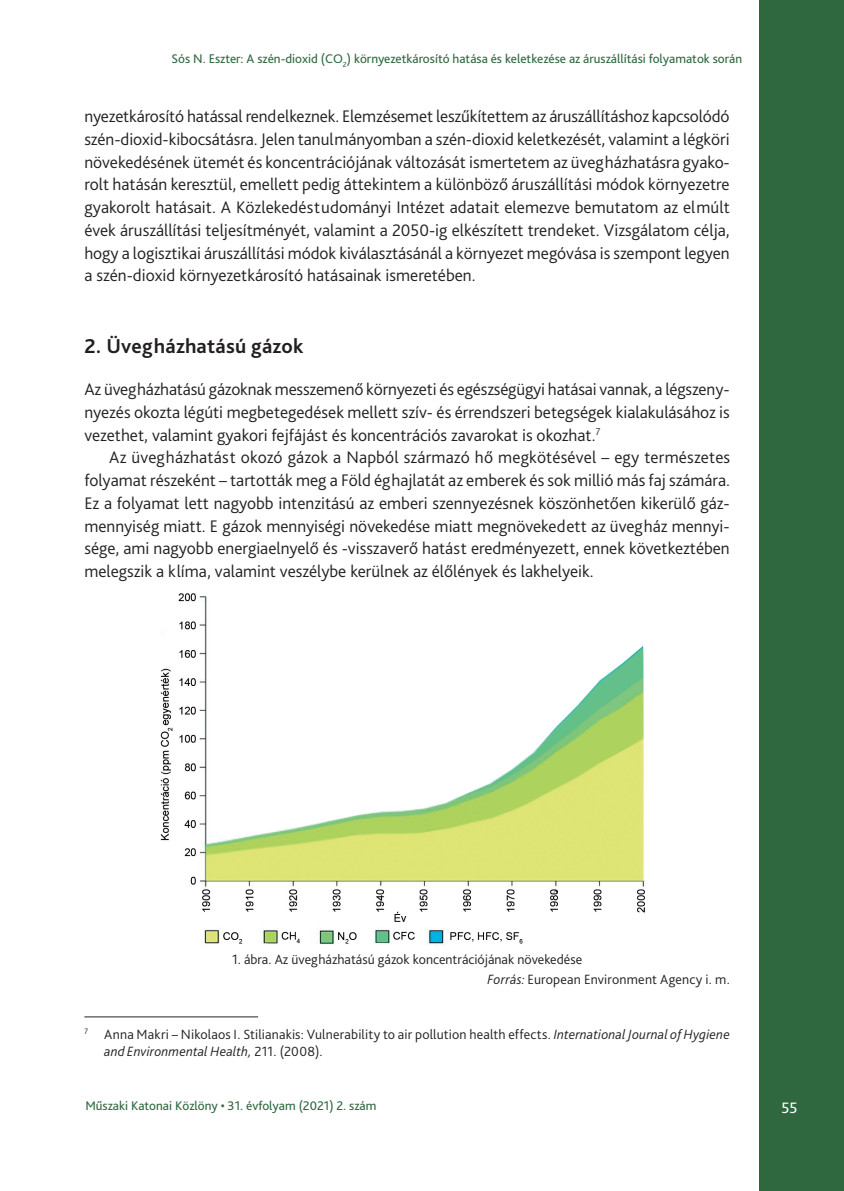
<style>
.page{position:relative;width:844px;height:1191px;background:#fff}
.page>*{position:absolute;margin:0;border:0;box-sizing:border-box;transform-origin:0 0}
.Címsor_1{font:700 21px "Bliss Pro";letter-spacing:.01em;color:#231f20}
.Szöveg{font:300 17.5px/22.8px "Bliss Pro";color:#231f20;text-align:justify}
.Szöveg_1st{font:300 17.5px/22.8px "Bliss Pro";color:#231f20;text-align:justify}
.t1{font:15.75px "Bliss Pro";color:#fff}
.Lábjegyzet{font:300 14px/16.8px "Bliss Pro";letter-spacing:.01em;color:#231f20}
.Ábra_címe{font:300 14px "Bliss Pro";color:#231f20}
.ábra_forrás{font:300 14px "Bliss Pro";letter-spacing:.015em;color:#231f20}
.t2{font:13.12px "Bliss Pro";color:#2f673f}
.s1{font-style:italic}
</style>
<div class="page">
<div style="left:759px;top:0;width:84px;height:1191px;background:#2f673f"></div>
<img style="left:160px;top:593px;width:485px;height:352px">
<hr style="left:84px;top:1016px;width:174px;height:1px;background:#231f20">
<p class="t2" style="left:171px;top:50px;width:572px">Sós N. Eszter: A szén-dioxid (CO<sub>2</sub>) környezetkárosító hatása és keletkezése az áruszállítási folyamatok során</p>
<p class="Szöveg" style="left:84px;top:104px;width:646px">nyezetkárosító hatással rendelkeznek. Elemzésemet leszűkítettem az áruszállításhoz kapcsolódó szén-dioxid-kibocsátásra. Jelen tanulmányomban a szén-dioxid keletkezését, valamint a légköri növekedésének ütemét és koncentrációjának változását ismertetem az üvegházhatásra gyako&shy;rolt hatásán keresztül, emellett pedig áttekintem a különböző áruszállítási módok környezetre gyakorolt hatásait. A Közlekedéstudományi Intézet adatait elemezve bemutatom az elmúlt évek áruszállítási teljesítményét, valamint a -2050-ig elkészített trendeket. Vizsgálatom célja, hogy a logisztikai áruszállítási módok kiválasztásánál a környezet megóvása is szempont legyen a szén-dioxid környezetkárosító hatásainak ismeretében.</p>
<p class="Címsor_1" style="left:84px;top:333px;width:220px">2. Üvegházhatású gázok</p>
<p class="Szöveg_1st" style="left:84px;top:377px;width:646px">Az üvegházhatású gázoknak messzemenő környezeti és egészségügyi hatásai vannak, a légszen - nyezés okozta légúti megbetegedések mellett szív- és érrendszeri betegségek kialakulásához is vezethet, valamint gyakori fejfájást és koncentrációs zavarokat is okozhat.<sup>7</sup></p>
<p class="Szöveg" style="left:84px;top:446px;width:647px;text-indent:25px">Az üvegházhatást okozó gázok a Napból származó hő megkötésével – egy természetes folyamat részeként – tartották meg a Föld éghajlatát az emberek és sok millió más faj számára.<br>Ez a folyamat lett nagyobb intenzitású az emberi szennyezésnek köszönhetően kikerülő gáz&shy;mennyiség miatt. E gázok mennyiségi növekedése miatt megnövekedett az üvegház mennyi&shy;sége, ami nagyobb energiaelnyelő és -visszaverő hatást eredményezett, ennek következtében melegszik a klíma, valamint veszélybe kerülnek az élőlények és lakhelyeik.</p>
<p class="Ábra_címe" style="left:232px;top:950px;width:351px">1. ábra. Az üvegházhatású gázok koncentrációjának növekedése</p>
<p class="ábra_forrás" style="left:487px;top:970px;width:244px"><span class="s1">Forrás:</span> European Environment Agency i. m.</p>
<p class="Lábjegyzet" style="left:104px;top:1025px;width:627px;text-indent:-20px"><sup>7</sup> Anna Makri – Nikolaos I. Stilianakis: Vulnerability to air pollution health effects. <span class="s1">International Journal of Hygiene and Environmental Health,</span> 211. (2008).</p>
<p class="t2" style="left:85px;top:1098px;width:292px">Műszaki Katonai Közlöny • 31. évfolyam (2021) 2. szám</p>
<p class="t1" style="left:781px;top:1098px;width:18px">55</p>
</div>
